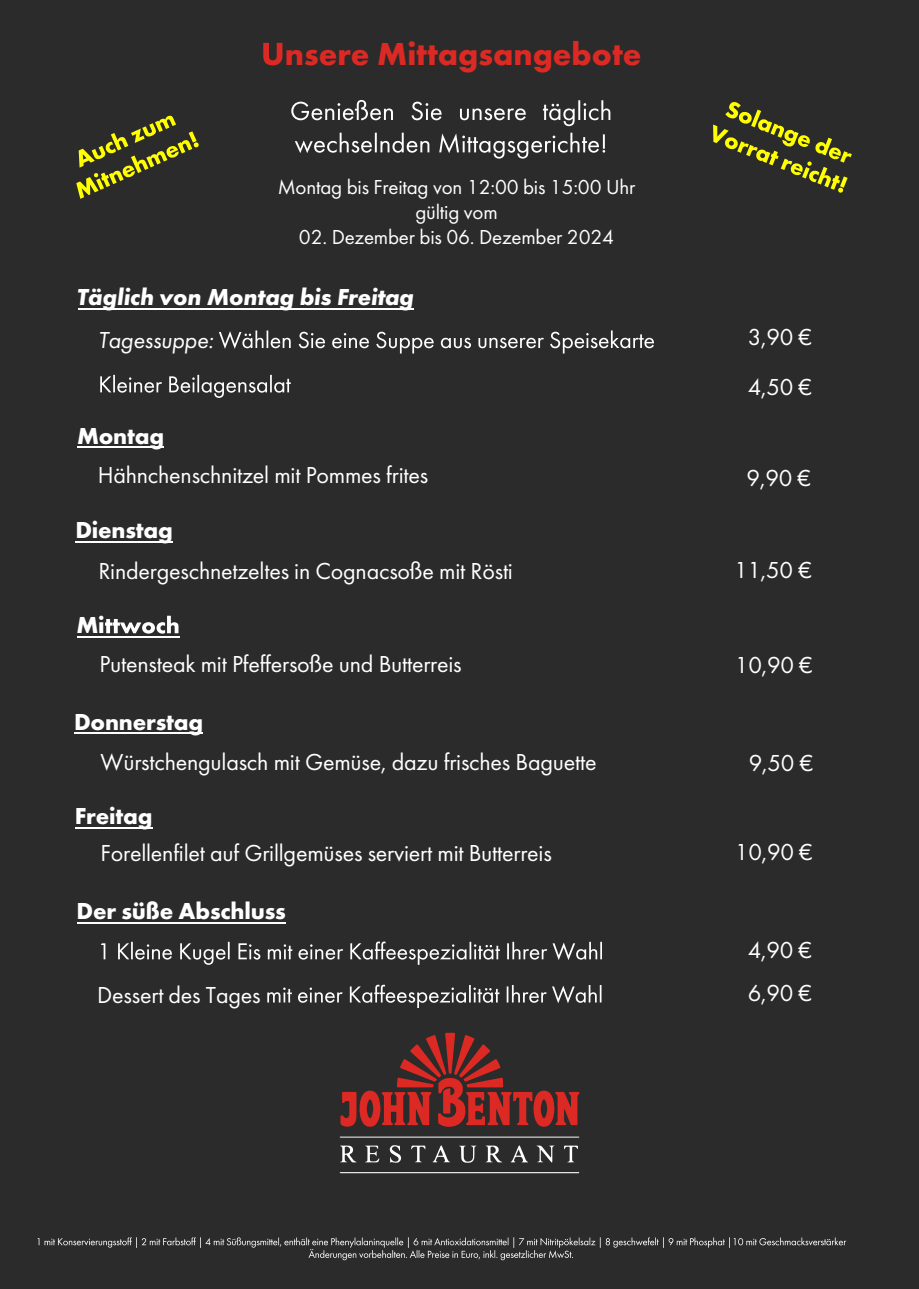
<style>
.page{position:relative;width:919px;height:1289px;background:#fff}
.page>*{position:absolute;margin:0;border:0;box-sizing:border-box;transform-origin:0 0}
.t1{font:700 33px "Futura PT";color:#dc2923}
.t2{font:24px/50.1px "Futura PT";letter-spacing:-.01em;color:#fff}
.t3{font:700 24px "Futura PT";letter-spacing:-.01em;color:#fff}
.t4{font:italic 700 24px "Futura PT";letter-spacing:-.01em;color:#fff}
.t5{font:italic 24px "Futura PT";letter-spacing:-.01em;color:#fff}
.t6{font:21px/25.2px "Futura PT";letter-spacing:-.01em;color:#fff;text-align:center}
</style>
<div class="page">
<div style="left:0;top:0;width:918px;height:1288px;background:#2b2b2b"></div>
<svg style="left:339px;top:1172px;width:240px;height:1px"></svg>
<svg style="left:340px;top:1032px;width:239px;height:95px"></svg>
<svg style="left:339px;top:1136px;width:240px;height:1px"></svg>
<svg style="left:485px;top:1145px;width:17px;height:17px"></svg>
<svg style="left:340px;top:1145px;width:16px;height:17px"></svg>
<svg style="left:536px;top:1145px;width:18px;height:17px"></svg>
<svg style="left:389px;top:1145px;width:12px;height:17px"></svg>
<svg style="left:459px;top:1145px;width:17px;height:17px"></svg>
<svg style="left:432px;top:1145px;width:18px;height:17px"></svg>
<svg style="left:365px;top:1145px;width:14px;height:17px"></svg>
<svg style="left:510px;top:1145px;width:18px;height:17px"></svg>
<svg style="left:411px;top:1145px;width:14px;height:17px"></svg>
<svg style="left:564px;top:1145px;width:14px;height:17px"></svg>
<svg style="left:263px;top:43px;width:19px;height:22px"></svg>
<svg style="left:291px;top:100px;width:102px;height:20px"></svg>
<svg style="left:411px;top:102px;width:30px;height:18px"></svg>
<svg style="left:460px;top:108px;width:66px;height:12px"></svg>
<svg style="left:543px;top:100px;width:67px;height:26px"></svg>
<svg style="left:295px;top:133px;width:310px;height:26px"></svg>
<hr style="left:78px;top:309px;width:335px;height:1px;background:#fff">
<svg style="left:45px;top:1237px;width:801px;height:23px"></svg>
<svg style="left:713px;top:102px;width:138px;height:91px"></svg>
<svg style="left:76px;top:115px;width:123px;height:84px"></svg>
<svg style="left:219px;top:330px;width:435px;height:23px"></svg>
<svg style="left:100px;top:375px;width:62px;height:17px"></svg>
<svg style="left:169px;top:375px;width:122px;height:23px"></svg>
<svg style="left:105px;top:615px;width:73px;height:18px"></svg>
<hr style="left:77px;top:922px;width:208px;height:1px;background:#fff">
<hr style="left:75px;top:827px;width:77px;height:1px;background:#fff">
<hr style="left:74px;top:733px;width:129px;height:1px;background:#fff">
<hr style="left:77px;top:636px;width:103px;height:1px;background:#fff">
<hr style="left:75px;top:541px;width:97px;height:1px;background:#fff">
<hr style="left:77px;top:446px;width:87px;height:2px;background:#fff">
<svg style="left:101px;top:943px;width:4px;height:16px"></svg>
<svg style="left:118px;top:941px;width:54px;height:18px"></svg>
<svg style="left:180px;top:941px;width:80px;height:23px"></svg>
<svg style="left:268px;top:941px;width:334px;height:23px"></svg>
<svg style="left:267px;top:984px;width:334px;height:24px"></svg>
<h1 class="t1" style="left:285px;top:33px;width:358px">nsere Mittagsangebote</h1>
<p class="t6" style="left:278px;top:174px;width:359px">Montag bis Freitag von 12:00 bis 15:00 Uhr gültig vom</p>
<p class="t6" style="left:299px;top:224px;width:316px">02. Dezember bis 06. Dezember 2024</p>
<p class="t4" style="left:77px;top:282px;width:338px">Täglich von Montag bis Freitag</p>
<p class="t5" style="left:98px;top:326px;width:117px">Tagessuppe:</p>
<p class="t3" style="left:77px;top:420px;width:88px">Montag</p>
<p class="t2" style="left:98px;top:449px;width:332px">Hähnchenschnitzel mit Pommes frites</p>
<p class="t3" style="left:75px;top:515px;width:99px">Dienstag</p>
<p class="t2" style="left:98px;top:545px;width:416px">Rindergeschnetzeltes in Cognacsoße mit Rösti</p>
<p class="t3" style="left:76px;top:609px;width:30px">Mi</p>
<p class="t2" style="left:99px;top:638px;width:364px">Putensteak mit Pfeffersoße und Butterreis</p>
<p class="t3" style="left:74px;top:706px;width:130px">Donnerstag</p>
<p class="t2" style="left:101px;top:736px;width:497px">Würstchengulasch mit Gemüse, dazu frisches Baguette</p>
<p class="t3" style="left:75px;top:800px;width:79px">Freitag</p>
<p class="t2" style="left:101px;top:828px;width:452px">Forellenfilet auf Grillgemüses serviert mit Butterreis</p>
<p class="t3" style="left:77px;top:895px;width:211px">Der süße Abschluss</p>
<p class="t2" style="left:97px;top:969px;width:165px">Dessert des Tages</p>
<p class="t2" style="left:747px;top:312px;width:66px">3,90 €<br>4,50 €</p>
<p class="t2" style="left:746px;top:452px;width:66px">9,90 €</p>
<p class="t2" style="left:734px;top:545px;width:79px">11,50 €</p>
<p class="t2" style="left:734px;top:640px;width:79px">10,90 €</p>
<p class="t2" style="left:748px;top:738px;width:66px">9,50 €</p>
<p class="t2" style="left:734px;top:826px;width:79px">10,90 €</p>
<p class="t2" style="left:747px;top:924px;width:66px">4,90 €</p>
<p class="t2" style="left:747px;top:968px;width:66px">6,90 €</p>
</div>
